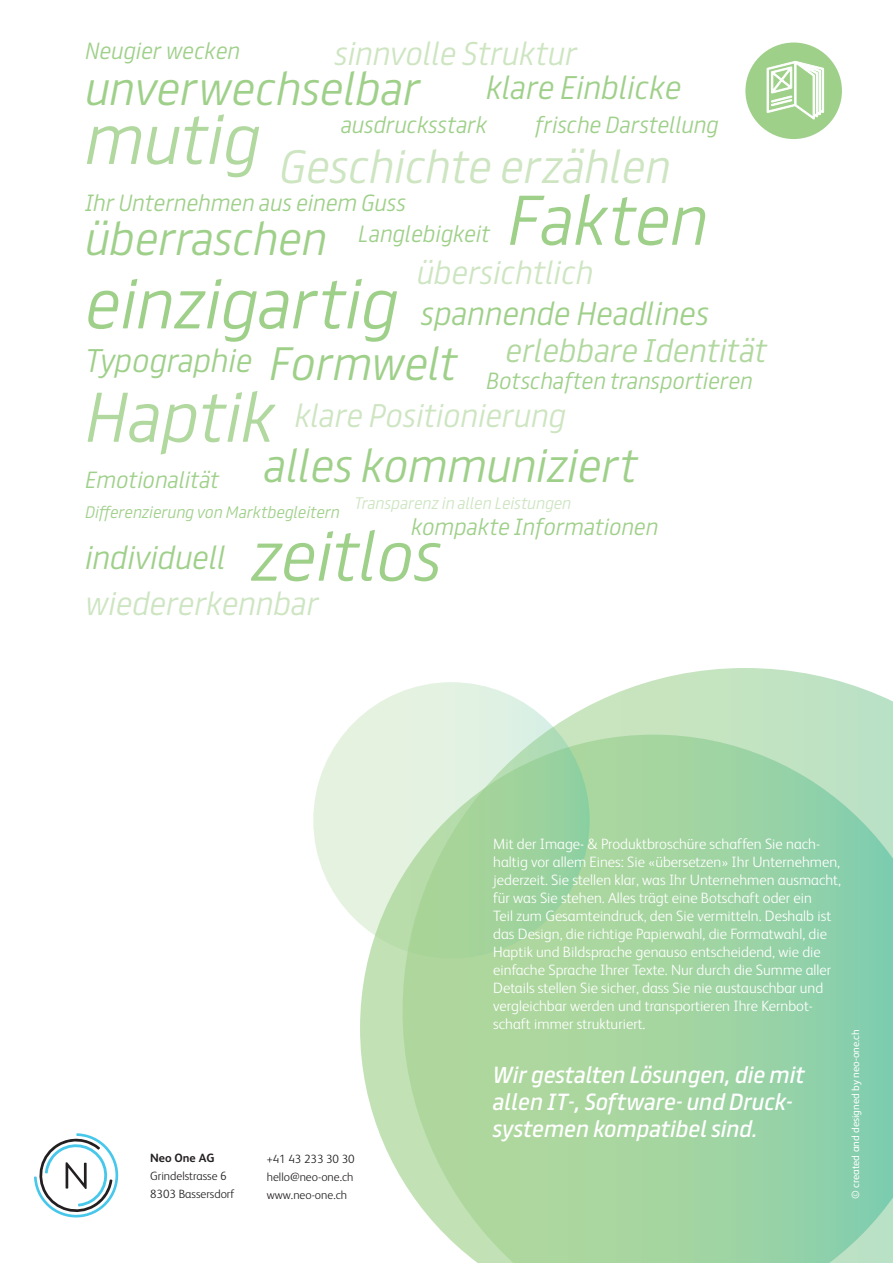
<style>
.page{position:relative;width:893px;height:1263px;background:#fff}
.page>*{position:absolute;margin:0;border:0;box-sizing:border-box;transform-origin:0 0}
.t1{font:italic 300 63px "FS Truman";color:#9fd08a}
.t2{font:italic 300 63px "FS Truman";color:#b1d89f}
.t3{font:italic 300 42px "FS Truman";color:#9fd08a}
.t4{font:italic 300 42px "FS Truman";color:#cde5c1}
.t5{font:italic 300 29.4px "FS Truman";color:#cde5c1}
.t6{font:italic 300 29.4px "FS Truman";color:#9fd08a}
.t7{font:italic 300 29.4px "FS Truman";color:#b1d89f}
.t8{font:italic 300 21px "FS Truman";color:#9fd08a}
.t9{font:italic 21px/27px "FS Truman";color:#fff}
.t10{font:300 15px/18px "FS Albert";color:#fff}
.t11{font:italic 300 15px "FS Truman";color:#9fd08a}
.t12{font:italic 300 15px "FS Truman";color:#cde5c1}
.t13{font:300 12px/18px "FS Albert";color:#231f20}
.t14{font:700 12px "FS Albert";color:#231f20}
.t15{font:10.5px "FS Albert";color:#fff}
</style>
<div class="page">
<svg style="left:553px;top:668px;width:340px;height:67px"></svg>
<svg style="left:34px;top:1133px;width:84px;height:84px"></svg>
<svg style="left:360px;top:735px;width:533px;height:528px;background:#a6d6a9"></svg>
<svg style="left:313px;top:682px;width:277px;height:276px;background:#c4e3c1"></svg>
<div style="left:745px;top:43px;width:97px;height:96px;background:#9fd08a;border-radius:50%"></div>
<svg style="left:766px;top:61px;width:59px;height:59px"></svg>
<h3 class="t8" style="left:85px;top:33px;width:156px">Neugier wecken</h3>
<h3 class="t5" style="left:334px;top:28px;width:244px">sinnvolle Struktur</h3>
<h2 class="t3" style="left:85px;top:52px;width:336px">unverwechselbar</h2>
<h3 class="t6" style="left:486px;top:63px;width:197px">klare Einblicke</h3>
<h1 class="t2" style="left:85px;top:85px;width:176px">mutig</h1>
<h3 class="t8" style="left:341px;top:106px;width:148px">ausdrucksstark</h3>
<h3 class="t8" style="left:535px;top:106px;width:185px">frische Darstellung</h3>
<h2 class="t4" style="left:279px;top:130px;width:393px">Geschichte erzählen</h2>
<h3 class="t8" style="left:85px;top:184px;width:322px">Ihr Unternehmen aus einem Guss</h3>
<h2 class="t3" style="left:85px;top:202px;width:243px">überraschen</h2>
<h3 class="t8" style="left:358px;top:215px;width:133px">Langlebigkeit</h3>
<h1 class="t1" style="left:507px;top:166px;width:202px">Fakten</h1>
<h3 class="t5" style="left:417px;top:247px;width:178px">übersichtlich</h3>
<h1 class="t1" style="left:85px;top:249px;width:314px">einzigartig</h1>
<h3 class="t6" style="left:421px;top:288px;width:290px">spannende Headlines</h3>
<h3 class="t7" style="left:505px;top:325px;width:263px">erlebbare Identität</h3>
<h2 class="t3" style="left:269px;top:328px;width:189px">Formwelt</h2>
<h3 class="t6" style="left:85px;top:335px;width:169px">Typographie</h3>
<h3 class="t8" style="left:486px;top:363px;width:268px">Botschaften transportieren</h3>
<h1 class="t2" style="left:85px;top:363px;width:191px">Haptik</h1>
<h3 class="t5" style="left:295px;top:390px;width:273px">klare Positionierung</h3>
<h2 class="t3" style="left:264px;top:429px;width:375px">alles kommuniziert</h2>
<h3 class="t8" style="left:85px;top:462px;width:135px">Emotionalität</h3>
<p class="t12" style="left:354px;top:490px;width:218px">Transparenz in allen Leistungen</p>
<p class="t11" style="left:85px;top:499px;width:256px">Differenzierung von Marktbegleitern</p>
<h3 class="t8" style="left:411px;top:509px;width:249px">kompakte Informationen</h3>
<h1 class="t1" style="left:251px;top:501px;width:193px">zeitlos</h1>
<h3 class="t6" style="left:85px;top:532px;width:142px">individuell</h3>
<h3 class="t5" style="left:85px;top:578px;width:235px">wiedererkennbar</h3>
<p class="t14" style="left:150px;top:1150px;width:66px">Neo One AG</p>
<p class="t13" style="left:150px;top:1166px;width:86px">Grindelstrasse 6<br>8303 Bassersdorf</p>
<p class="t13" style="left:267px;top:1149px;width:89px;text-align:justify">+41 43 233 30 30 hello@neo-one.ch www.neo-one.ch</p>
<p class="t10" style="left:493px;top:834px;width:349px">Mit der Image- &amp; Produktbroschüre schaffen Sie nach&shy;haltig vor allem Eines: Sie «übersetzen» Ihr Unternehmen, jederzeit. Sie stellen klar, was Ihr Unternehmen ausmacht, für was Sie stehen. Alles trägt eine Botschaft oder ein<br>Teil zum Gesamteindruck, den Sie vermitteln. Deshalb ist das Design, die richtige Papierwahl, die Formatwahl, die Haptik und Bildsprache genauso entscheidend, wie die einfache Sprache Ihrer Texte. Nur durch die Summe aller Details stellen Sie sicher, dass Sie nie austauschbar und vergleichbar werden und transportieren Ihre Kernbot&shy;schaft immer strukturiert.</p>
<h3 class="t9" style="left:493px;top:1059px;width:313px">Wir gestalten Lösungen, die mit allen IT-, Software- und Druck&shy;systemen kompatibel sind.</h3>
<p class="t15" style="left:849px;top:1199px;width:171px;rotate:-90deg">© created and designed by neo-one.ch</p>
</div>
